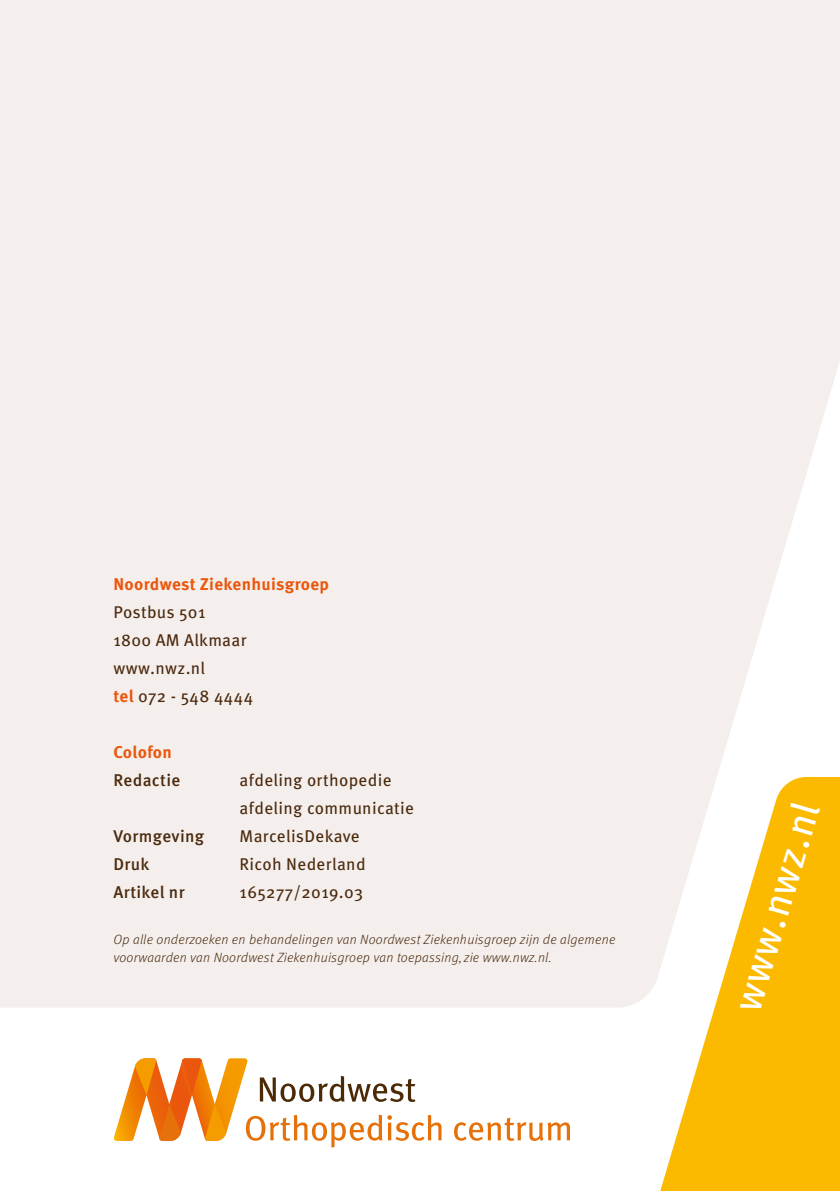
<style>
.page{position:relative;width:840px;height:1191px;background:#fff}
.page>*{position:absolute;margin:0;border:0;box-sizing:border-box;transform-origin:0 0}
.t1{font:40px "Meta Pro";color:#fff}
.t2{font:17px/28px "Meta Pro";letter-spacing:.02em;color:#4b2a0e}
.t3{font:700 17px "Meta Pro";letter-spacing:.02em;color:#ea560d}
.t4{font:500 17px "Meta Pro";letter-spacing:.02em;color:#4b2a0e}
.t5{font:italic 300 13.4px/18px "Meta Pro";letter-spacing:.02em;color:#4b2a0e}
.s1{font-weight:700;color:#ea560d}
</style>
<div class="page">
<div style="left:0;top:0;width:839px;height:1007px;background:#f4efec"></div>
<svg style="left:658px;top:777px;width:181px;height:414px;fill:#fbba00"></svg>
<svg style="left:114px;top:1058px;width:327px;height:89px"></svg>
<svg style="left:454px;top:1117px;width:115px;height:24px"></svg>
<p class="t3" style="left:113px;top:570px;width:217px">Noordwest Ziekenhuisgroep</p>
<p class="t2" style="left:113px;top:596px;width:141px">Postbus 501<br>1800 AM Alkmaar www.nwz.nl<br><span class="s1">tel</span> 072 - 548 4444</p>
<p class="t3" style="left:113px;top:738px;width:60px">Colofon</p>
<p class="t4" style="left:113px;top:766px;width:68px">Redactie</p>
<p class="t2" style="left:239px;top:764px;width:176px">afdeling orthopedie afdeling communicatie</p>
<p class="t4" style="left:113px;top:822px;width:92px">Vormgeving</p>
<p class="t2" style="left:239px;top:820px;width:122px">MarcelisDekave</p>
<p class="t4" style="left:113px;top:850px;width:37px">Druk</p>
<p class="t2" style="left:239px;top:848px;width:127px">Ricoh Nederland</p>
<p class="t4" style="left:113px;top:878px;width:73px">Artikel nr</p>
<p class="t2" style="left:239px;top:876px;width:125px">165277/2019.03</p>
<p class="t5" style="left:113px;top:929px;width:503px">Op alle onderzoeken en behandelingen van Noordwest Ziekenhuisgroep zijn de algemene voorwaarden van Noordwest Ziekenhuisgroep van toepassing, zie www.nwz.nl.</p>
<h1 class="t1" style="left:716px;top:1002px;width:217px;rotate:-74deg">www.nwz.nl</h1>
</div>
